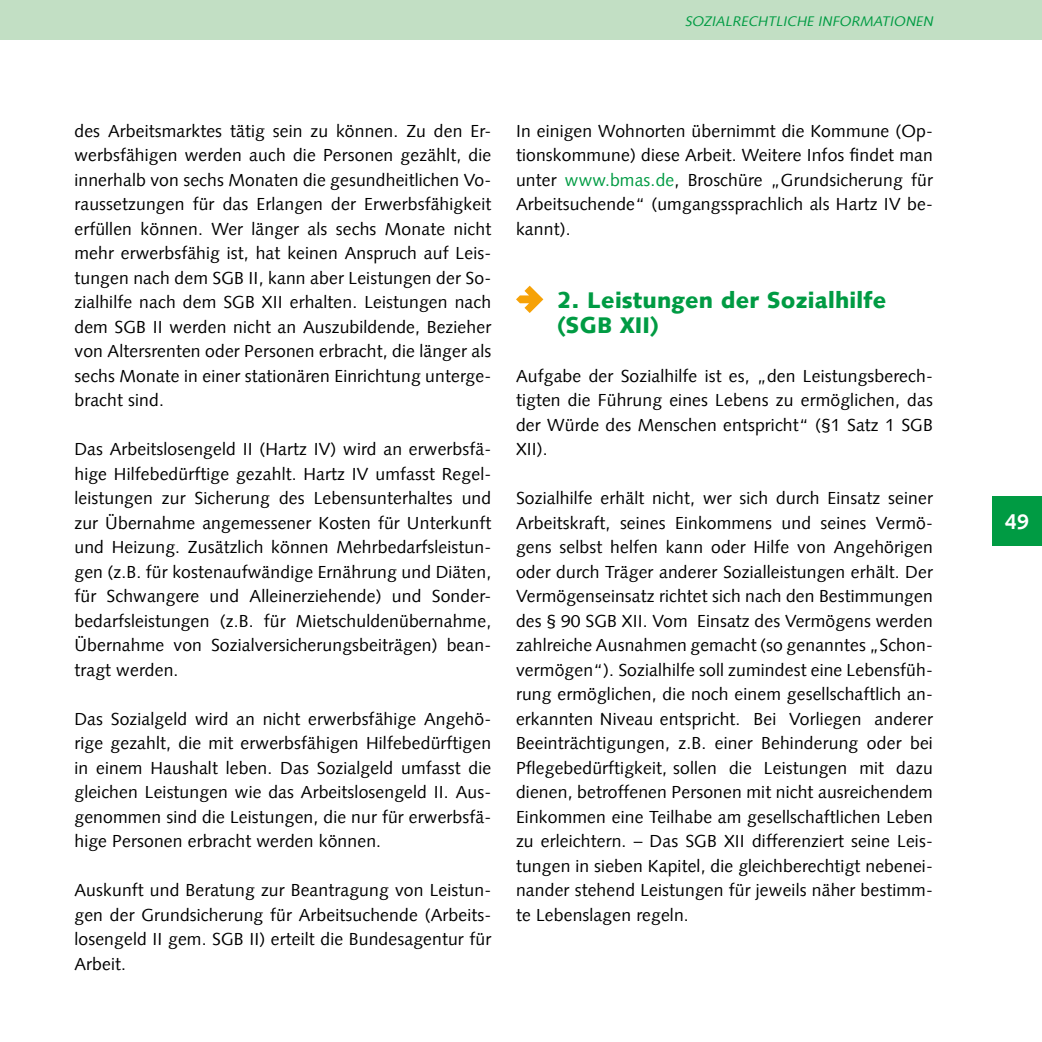
<style>
.page{position:relative;width:1042px;height:1042px;background:#fff}
.page>*{position:absolute;margin:0;border:0;box-sizing:border-box;transform-origin:0 0}
.t1{font:900 22.75px/24.5px "Syntax LT";letter-spacing:.01em;color:#009b43}
.t2{font:700 21.53px "Syntax LT";color:#fff}
.t3{font:17.5px/24.5px "Syntax LT";letter-spacing:.01em;color:#000;text-align:justify}
.t4{font:italic 14px "Syntax LT";color:#009b43}
.s1{color:#009b43}
</style>
<div class="page">
<div style="left:992px;top:496px;width:50px;height:50px;background:#009b43"></div>
<div style="left:0;top:0;width:1042px;height:40px;background:#c2dfc4"></div>
<svg style="left:516px;top:286px;width:27px;height:27px"></svg>
<p class="t4" style="left:685px;top:13px;width:253px">SOZIALRECHTLICHE INFORMATIONEN</p>
<p class="t3" style="left:74px;top:118px;width:418px">des Arbeitsmarktes tätig sein zu können. Zu den Er&shy;werbsfähigen werden auch die Personen gezählt, die innerhalb von sechs Monaten die gesundheitlichen Vo&shy;raussetzungen für das Erlangen der Erwerbsfähigkeit erfüllen können. Wer länger als sechs Monate nicht mehr erwerbsfähig ist, hat keinen Anspruch auf Leis&shy;tungen nach dem SGB II, kann aber Leistungen der So&shy;zialhilfe nach dem SGB XII erhalten. Leistungen nach dem SGB II werden nicht an Auszubildende, Bezieher von Altersrenten oder Personen erbracht, die länger als sechs Monate in einer stationären Einrichtung unterge&shy;bracht sind.</p>
<p class="t3" style="left:74px;top:437px;width:418px">Das Arbeitslosengeld II (Hartz IV) wird an erwerbsfä&shy;hige Hilfebedürftige gezahlt. Hartz IV umfasst Regel&shy;leistungen zur Sicherung des Lebensunterhaltes und zur Übernahme angemessener Kosten für Unterkunft und Heizung. Zusätzlich können Mehrbedarfsleistun&shy;gen (z.B. für kostenaufwändige Ernährung und Diäten, für Schwangere und Alleinerziehende) und Sonder&shy;bedarfsleistungen (z.B. für Mietschuldenübernahme, Übernahme von Sozialversicherungsbeiträgen) bean&shy;tragt werden.</p>
<p class="t3" style="left:74px;top:706px;width:418px">Das Sozialgeld wird an nicht erwerbsfähige Angehö&shy;rige gezahlt, die mit erwerbsfähigen Hilfebedürftigen in einem Haushalt leben. Das Sozialgeld umfasst die gleichen Leistungen wie das Arbeitslosengeld II. Aus&shy;genommen sind die Leistungen, die nur für erwerbsfä&shy;hige Personen erbracht werden können.</p>
<p class="t3" style="left:74px;top:878px;width:418px">Auskunft und Beratung zur Beantragung von Leistun&shy;gen der Grundsicherung für Arbeitsuchende (Arbeits&shy;losengeld II gem. SGB II) erteilt die Bundesagentur für Arbeit.</p>
<p class="t3" style="left:516px;top:118px;width:418px">In einigen Wohnorten übernimmt die Kommune (Op&shy;tionskommune) diese Arbeit. Weitere Infos findet man unter <span class="s1">www.bmas.de</span>, Broschüre „Grundsicherung für Arbeitsuchende“ (umgangssprachlich als Hartz IV be&shy;kannt).</p>
<h1 class="t1" style="left:557px;top:288px;width:331px">2. Leistungen der Sozialhilfe (SGB XII)</h1>
<p class="t3" style="left:516px;top:363px;width:418px">Aufgabe der Sozialhilfe ist es, „den Leistungsberech&shy;tigten die Führung eines Lebens zu ermöglichen, das der Würde des Menschen entspricht“ (§1 Satz 1 SGB XII).</p>
<p class="t3" style="left:516px;top:486px;width:418px">Sozialhilfe erhält nicht, wer sich durch Einsatz seiner Arbeitskraft, seines Einkommens und seines Vermö&shy;gens selbst helfen kann oder Hilfe von Angehörigen oder durch Träger anderer Sozialleistungen erhält. Der Vermögenseinsatz richtet sich nach den Bestimmungen des § 90 SGB XII. Vom Einsatz des Vermögens werden zahlreiche Ausnahmen gemacht (so genanntes „Schon&shy;vermögen“). Sozialhilfe soll zumindest eine Lebensfüh&shy;rung ermöglichen, die noch einem gesellschaftlich an&shy;erkannten Niveau entspricht. Bei Vorliegen anderer Beeinträchtigungen, z.B. einer Behinderung oder bei Pflegebedürftigkeit, sollen die Leistungen mit dazu dienen, betroffenen Personen mit nicht ausreichendem Einkommen eine Teilhabe am gesellschaftlichen Leben zu erleichtern. – Das SGB XII differenziert seine Leis&shy;tungen in sieben Kapitel, die gleichberechtigt nebenei&shy;nander stehend Leistungen für jeweils näher bestimm&shy;te Lebenslagen regeln.</p>
<p class="t2" style="left:1005px;top:509px;width:26px">49</p>
</div>
